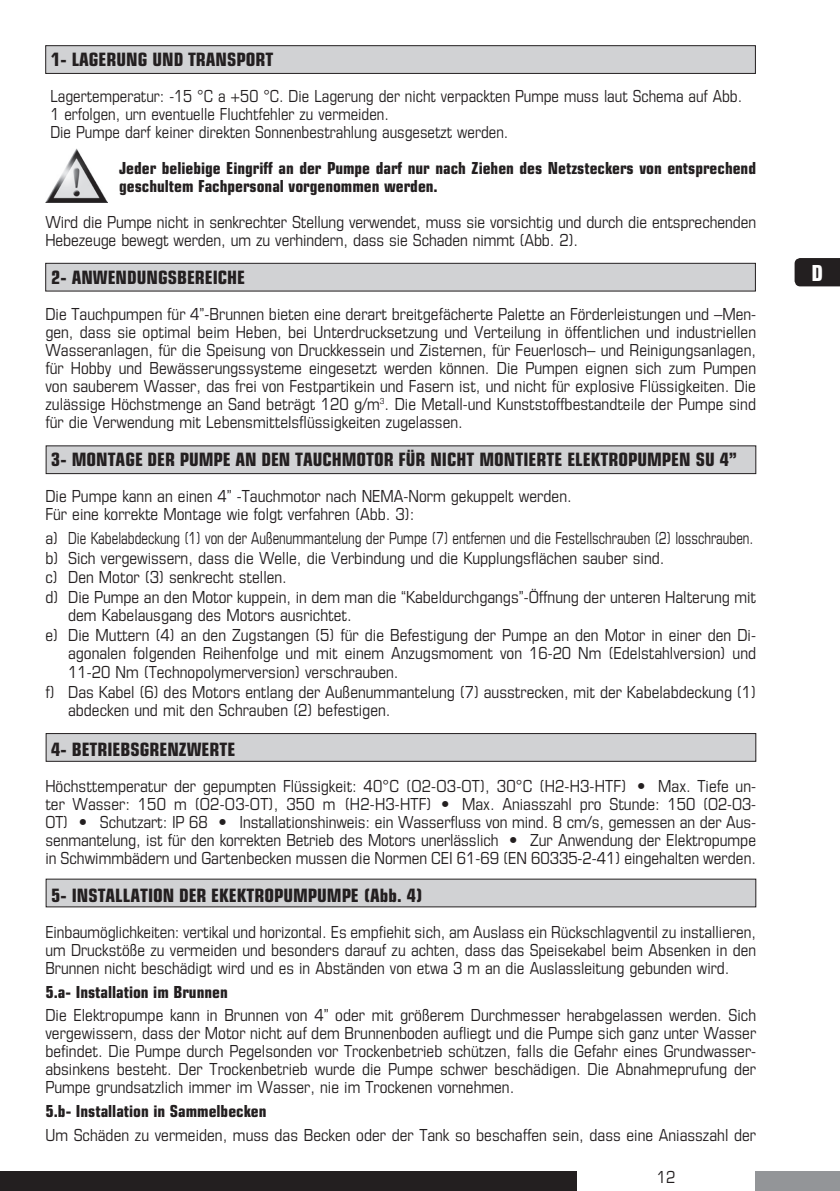
<style>
.page{position:relative;width:840px;height:1191px;background:#fff}
.page>*{position:absolute;margin:0;border:0;box-sizing:border-box;transform-origin:0 0}
.t1{font:800 24px "Eurostile OT Cond";color:#fff}
.t2{font:800 20px "Eurostile OT Cond";color:#231f20}
.t3{font:18px/18px "Eurostile OT Cond";color:#231f20}
.t4{font:800 18px/18px "Eurostile OT Cond";color:#231f20}
</style>
<div class="page">
<div style="left:45px;top:45px;width:710px;height:29px;background:#d1d2d4;border:1px solid #231f20"></div>
<div style="left:45px;top:263px;width:710px;height:28px;background:#d1d2d4;border:1px solid #231f20"></div>
<div style="left:46px;top:445px;width:709px;height:29px;background:#d1d2d4;border:1px solid #231f20"></div>
<div style="left:46px;top:733px;width:709px;height:28px;background:#d1d2d4;border:1px solid #231f20"></div>
<div style="left:46px;top:879px;width:709px;height:28px;background:#d1d2d4"></div>
<img style="left:45px;top:148px;width:62px;height:55px">
<div style="left:754px;top:1171px;width:85px;height:20px;background:#939598"></div>
<div style="left:0;top:1171px;width:576px;height:20px;background:#231f20"></div>
<svg style="left:794px;top:258px;width:45px;height:28px"></svg>
<p class="t2" style="left:51px;top:48px;width:223px">1- LAGERUNG UND TRANSPORT</p>
<p class="t3" style="left:50px;top:87px;width:693px">Lagertemperatur: -15 °C a +50 °C. Die Lagerung der nicht verpackten Pumpe muss laut Schema auf Abb.<br>1 erfolgen, urn eventuelle Fluchtfehler zu vermeiden.<br>Die Pumpe darf keiner direkten Sonnenbestrahlung ausgesetzt werden.</p>
<p class="t4" style="left:119px;top:159px;width:638px">Jeder beliebige Eingriff an der Pumpe darf nur nach Ziehen des Netzsteckers von entsprechend geschultem Fachpersonal vorgenommen werden.</p>
<p class="t3" style="left:45px;top:213px;width:711px">Wird die Pumpe nicht in senkrechter Stellung verwendet, muss sie vorsichtig und durch die entsprechenden<br>Hebezeuge bewegt werden, um zu verhindern, dass sie Schaden nimmt (Abb. 2).</p>
<p class="t2" style="left:51px;top:266px;width:195px">2- ANWENDUNGSBEREICHE</p>
<p class="t3" style="left:45px;top:305px;width:712px;text-align:justify">Die Tauchpumpen für 4”-Brunnen bieten eine derart breitgefächerte Palette an Förderleistungen und –Men&shy;gen, dass sie optimal beim Heben, bei Unterdrucksetzung und Verteilung in öffentlichen und industriellen Wasseranlagen, für die Speisung von Druckkessein und Zisternen, für Feuerlosch– und Reinigungsanlagen, für Hobby und Bewässerungssysteme eingesetzt werden können. Die Pumpen eignen sich zum Pumpen von sauberem Wasser, das frei von Festpartikein und Fasern ist, und nicht für explosive Flüssigkeiten. Die zulässige Höchstmenge an Sand beträgt 120 g/m<sup>3</sup>. Die Metall-und Kunststoffbestandteile der Pumpe sind für die Verwendung mit Lebensmittelsflüssigkeiten zugelassen.</p>
<p class="t2" style="left:51px;top:448px;width:686px">3- MONTAGE DER PUMPE AN DEN TAUCHMOTOR FÜR NICHT MONTIERTE ELEKTROPUMPEN SU 4”</p>
<p class="t3" style="left:45px;top:487px;width:527px">Die Pumpe kann an einen 4” -Tauchmotor nach NEMA-Norm gekuppelt werden.<br>Für eine korrekte Montage wie folgt verfahren (Abb. 3):</p>
<p class="t3" style="left:45px;top:528px;width:711px;line-height:19.6px">a) Die Kabelabdeckung (1) von der Außenummantelung der Pumpe (7) entfernen und die Festellschrauben (2) losschrauben. b) Sich vergewissern, dass die Welle, die Verbindung und die Kupplungsflächen sauber sind.<br>c) Den Motor (3) senkrecht stellen.<br>d) Die Pumpe an den Motor kuppein, in dem man die “Kabeldurchgangs”-Öffnung der unteren Halterung mit</p>
<p class="t3" style="left:45px;top:605px;width:711px;line-height:19.6px;text-indent:23px">dem Kabelausgang des Motors ausrichtet.<br>e) Die Muttern (4) an den Zugstangen (5) für die Befestigung der Pumpe an den Motor in einer den Di-</p>
<p class="t3" style="left:68px;top:644px;width:689px">agonalen folgenden Reihenfolge und mit einem Anzugsmoment von 16-20 Nm (Edelstahlversion) und</p>
<p class="t3" style="left:68px;top:664px;width:332px">11-20 Nm (Technopolymerversion) verschrauben.</p>
<p class="t3" style="left:45px;top:683px;width:712px">f) Das Kabel (6) des Motors entlang der Außenummantelung (7) ausstrecken, mit der Kabelabdeckung (1)</p>
<p class="t3" style="left:68px;top:701px;width:324px">abdecken und mit den Schrauben (2) befestigen.</p>
<p class="t2" style="left:51px;top:738px;width:186px">4- BETRIEBSGRENZWERTE</p>
<p class="t3" style="left:45px;top:777px;width:711px;text-align:justify">Höchsttemperatur der gepumpten Flüssigkeit: 40°C (O2-O3-OT), 30°C (H2-H3-HTF) • Max. Tiefe un&shy;ter Wasser: 150 m (O2-O3-OT), 350 m (H2-H3-HTF) • Max. Aniasszahl pro Stunde: 150 (O2-O3- OT) • Schutzart: IP 68 • Installationshinweis: ein Wasserfluss von mind. 8 cm/s, gemessen an der Aus&shy;senmantelung, ist für den korrekten Betrieb des Motors unerlässlich • Zur Anwendung der Elektropumpe in Schwimmbädern und Gartenbecken mussen die Normen CEI 61-69 (EN 60335-2-41) eingehalten werden.</p>
<p class="t2" style="left:51px;top:884px;width:372px">5- INSTALLATION DER EKEKTROPUMPUMPE (Abb. 4)</p>
<p class="t3" style="left:45px;top:923px;width:711px;text-align:justify">Einbaumöglichkeiten: vertikal und horizontal. Es empfiehit sich, am Auslass ein Rückschlagventil zu installieren, um Druckstöße zu vermeiden und besonders darauf zu achten, dass das Speisekabel beim Absenken in den Brunnen nicht beschädigt wird und es in Abständen von etwa 3 m an die Auslassleitung gebunden wird.</p>
<p class="t4" style="left:45px;top:983px;width:184px">5.a- Installation im Brunnen</p>
<p class="t3" style="left:45px;top:1006px;width:712px;text-align:justify">Die Elektropumpe kann in Brunnen von 4” oder mit größerem Durchmesser herabgelassen werden. Sich vergewissern, dass der Motor nicht auf dem Brunnenboden aufliegt und die Pumpe sich ganz unter Wasser befindet. Die Pumpe durch Pegelsonden vor Trockenbetrieb schützen, falls die Gefahr eines Grundwasser&shy;absinkens besteht. Der Trockenbetrieb wurde die Pumpe schwer beschädigen. Die Abnahmeprufung der Pumpe grundsatzlich immer im Wasser, nie im Trockenen vornehmen.</p>
<p class="t4" style="left:45px;top:1102px;width:222px">5.b- Installation in Sammelbecken</p>
<p class="t3" style="left:45px;top:1126px;width:711px">Um Schäden zu vermeiden, muss das Becken oder der Tank so beschaffen sein, dass eine Aniasszahl der</p>
<p class="t3" style="left:656px;top:1168px;width:20px">12</p>
<h1 class="t1" style="left:811px;top:259px;width:13px">D</h1>
</div>
